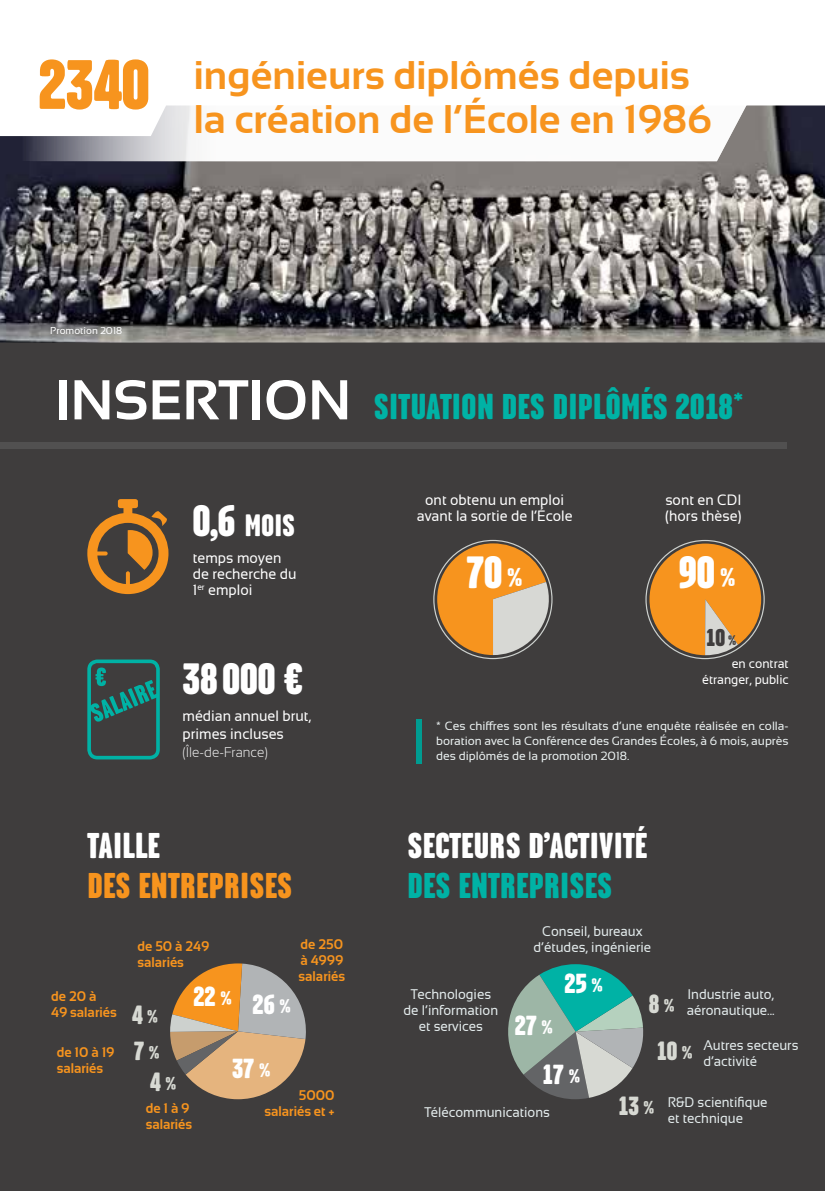
<style>
.page{position:relative;width:825px;height:1191px;background:#3f3d3d}
.page>*{position:absolute;margin:0;border:0;box-sizing:border-box;transform-origin:0 0}
.t1{font:45.4px "LM Buff";color:#fff}
.t2{font:44px "LM Buff";color:#fff}
.t3{font:700 40px/44px "Sansation";color:#f7941e}
.t4{font:36px "LM Buff";letter-spacing:.005em;color:#00b2a5}
.t5{font:36px "LM Buff";letter-spacing:.005em;color:#fff}
.t6{font:36px "LM Buff";letter-spacing:.005em;color:#f7941e}
.t7{font:30.8px "LM Buff";color:#fff}
.t8{font:27.8px "LM Buff";color:#fff}
.t9{font:26.4px "LM Buff";color:#d7d9d3}
.t10{font:24.4px "LM Buff";color:#3f3d3d}
.t11{font:15px/16px "Sansation";color:#fff;scale:.95 1}
.t12{font:14px/16px "Sansation";color:#e4eced;scale:.95 1}
.t13{font:700 14px/16px "Sansation";color:#f7941e;scale:.95 1}
.t14{font:300 14px "Sansation";color:#fff;scale:.95 1}
.t15{font:13.8px/15px "Sansation";letter-spacing:-.005em;color:#fff}
.t16{font:13px/16px "Sansation";color:#fff;text-align:right;scale:.95 1}
.t17{font:12px/15px "Sansation";color:#ebf1f1;text-align:justify}
.t18{font:10px "Sansation";color:#fff}
.s1{font-family:"LM Buff";font-weight:400;font-size:70px}
.s2{font-family:"Sansation";font-weight:700;font-size:56px;color:#fff}
.s3{font-size:44px}
.s4{font-size:21.6px}
.s5{font-size:22.6px}
.s6{font-size:30.6px}
.s7{font-size:16.4px}
.s8{font-family:"LM Buff";font-size:27.8px;color:#fff}
.s9{font-family:"LM Buff";font-size:22.6px;color:#fff}
</style>
<div class="page">
<div style="left:0;top:0;width:825px;height:161px;background:#fff"></div>
<img style="left:0;top:105px;width:825px;height:237px">
<svg style="left:0;top:105px;width:780px;height:56px"></svg>
<svg style="left:649px;top:543px;width:112px;height:112px"></svg>
<svg style="left:437px;top:543px;width:116px;height:112px"></svg>
<svg style="left:87px;top:499px;width:81px;height:95px"></svg>
<svg style="left:87px;top:659px;width:73px;height:100px"></svg>
<div style="left:0;top:442px;width:786px;height:7px;background:#515050"></div>
<div style="left:416px;top:719px;width:6px;height:44px;background:#009c91"></div>
<svg style="left:170px;top:963px;width:136px;height:136px"></svg>
<svg style="left:508px;top:964px;width:136px;height:135px"></svg>
<h3 class="t3" style="left:194px;top:53px;width:519px;text-indent:-156px"><span class="s1">2340</span> ingénieurs diplômés depuis la création de l’École en 1986</h3>
<p class="t18" style="left:50px;top:325px;width:73px">Promotion 2018</p>
<h3 class="t4" style="left:55px;top:386px;width:689px"><span class="s2">INSERTION</span> SITUATION DES DIPLÔMÉS 2018<sup>*</sup></h3>
<h3 class="t7" style="left:193px;top:507px;width:104px"><span class="s3">0,6</span> MOIS</h3>
<p class="t11" style="left:193px;top:550px;width:111px">temps moyen de recherche du<br>1<sup>er</sup> emploi</p>
<h2 class="t2" style="left:182px;top:653px;width:122px">38 000 €</h2>
<p class="t11" style="left:182px;top:707px;width:137px;line-height:18px">médian annuel brut, primes incluses</p>
<p class="t14" style="left:182px;top:744px;width:91px">(Île-de-France)</p>
<p class="t15" style="left:257px;top:662px;width:67px">ingénieurs en activité</p>
<h3 class="t5" style="left:87px;top:825px;width:74px">TAILLE</h3>
<h3 class="t6" style="left:87px;top:865px;width:206px">DES ENTREPRISES</h3>
<p class="t13" style="left:51px;top:988px;width:70px">de 20 à<br>49 salariés</p>
<p class="t13" style="left:137px;top:938px;width:77px">de 50 à 249 salariés</p>
<h3 class="t9" style="left:132px;top:999px;width:27px">4 <span class="s4">%</span></h3>
<h3 class="t8" style="left:193px;top:984px;width:99px">22 <span class="s5">%</span> 26 <sub>%</sub></h3>
<p class="t13" style="left:299px;top:936px;width:50px">de 250 à 4999 salariés</p>
<p class="t13" style="left:57px;top:1043px;width:62px">de 10 à 19 salariés</p>
<h3 class="t9" style="left:134px;top:1035px;width:27px">7 <span class="s4">%</span></h3>
<h3 class="t9" style="left:150px;top:1066px;width:27px">4 <span class="s4">%</span></h3>
<p class="t13" style="left:146px;top:1100px;width:50px">de 1 à 9 salariés</p>
<h3 class="t8" style="left:232px;top:1052px;width:40px">37 <span class="s5">%</span></h3>
<p class="t13" style="left:264px;top:1087px;width:75px;text-align:right">5000 salariés et +</p>
<p class="t11" style="left:417px;top:492px;width:166px;text-align:center">ont obtenu un emploi avant la sortie de l’École</p>
<p class="t11" style="left:665px;top:492px;width:82px">sont en CDI (hors thèse)</p>
<h1 class="t1" style="left:466px;top:546px;width:58px">70<span class="s6">%</span></h1>
<h1 class="t1" style="left:679px;top:546px;width:58px">90<span class="s6">%</span></h1>
<h3 class="t10" style="left:706px;top:623px;width:32px">10<span class="s7">%</span></h3>
<p class="t16" style="left:702px;top:655px;width:92px">en contrat étranger, public</p>
<p class="t17" style="left:436px;top:718px;width:354px">* Ces chiffres sont les résultats d’une enquête réalisée en colla&shy;boration avec la Conférence des Grandes Écoles, à 6 mois, auprès des diplômés de la promotion 2018.</p>
<h3 class="t5" style="left:407px;top:825px;width:241px">SECTEURS D’ACTIVITÉ</h3>
<h3 class="t4" style="left:407px;top:865px;width:206px">DES ENTREPRISES</h3>
<p class="t12" style="left:533px;top:923px;width:125px;text-align:center">Conseil, bureaux d’études, ingénierie</p>
<h3 class="t8" style="left:564px;top:967px;width:40px">25 <span class="s5">%</span></h3>
<p class="t12" style="left:411px;top:986px;width:86px">Technologies</p>
<p class="t12" style="left:403px;top:1002px;width:101px">de l’information</p>
<p class="t12" style="left:419px;top:1018px;width:143px">et services <span class="s8">27</span> <span class="s9">%</span></p>
<h3 class="t8" style="left:542px;top:1058px;width:39px">17 <span class="s5">%</span></h3>
<p class="t12" style="left:424px;top:1104px;width:134px">Télécommunications</p>
<p class="t12" style="left:686px;top:986px;width:94px">Industrie auto, aéronautique...</p>
<p class="t12" style="left:703px;top:1037px;width:102px">Autres secteurs d’activité</p>
<h3 class="t9" style="left:649px;top:988px;width:27px">8 <span class="s4">%</span></h3>
<h3 class="t9" style="left:656px;top:1035px;width:38px">10 <span class="s4">%</span></h3>
<h3 class="t9" style="left:618px;top:1090px;width:38px">13 <span class="s4">%</span></h3>
<p class="t12" style="left:668px;top:1094px;width:107px">R&amp;D scientifique et technique</p>
</div>
